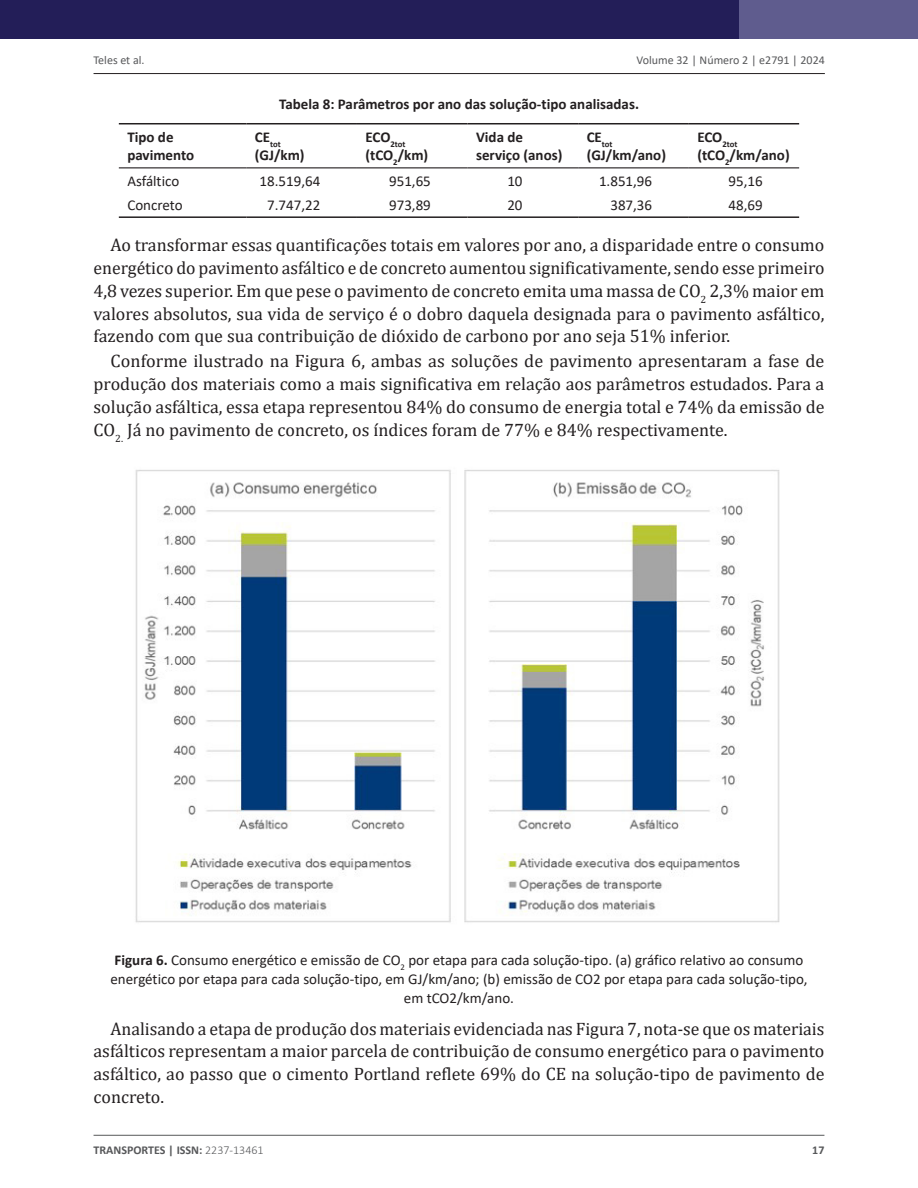
<style>
.page{position:relative;width:918px;height:1188px;background:#fff}
.page>*{position:absolute;margin:0;border:0;box-sizing:border-box;transform-origin:0 0}
.Paragraph{font:18px/22.8px "Cambria";color:#231f20;text-align:justify}
.FigureCaption{font:15px/19.2px "Calibri";color:#231f20;text-align:center}
.TableHead{font:700 15px/18px "Calibri";color:#231f20}
.TableBody{font:15px "Calibri";color:#231f20}
.TableTitle{font:700 15px "Calibri";color:#231f20}
.t1{font:12px "Calibri";color:#57585a}
.t2{font:700 12px "Calibri";color:#57585a}
.TableHead-2{font:700 8.7px "Calibri";color:#231f20}
.s1{font-weight:700}
.s2{font-weight:300}
</style>
<div class="page">
<div style="left:0;top:0;width:829px;height:38px;background:#231e58"></div>
<div style="left:740px;top:0;width:178px;height:38px;background:#5f5c8e"></div>
<hr style="left:94px;top:1135px;width:730px;height:1px;background:#57585a">
<hr style="left:94px;top:73px;width:731px;height:1px;background:#231f20">
<hr style="left:119px;top:123px;width:127px;height:1px;background:#231f20">
<hr style="left:119px;top:167px;width:127px;height:1px;background:#231f20">
<hr style="left:246px;top:123px;width:111px;height:1px;background:#231f20">
<hr style="left:246px;top:167px;width:111px;height:1px;background:#231f20">
<hr style="left:357px;top:123px;width:111px;height:1px;background:#231f20">
<hr style="left:357px;top:167px;width:111px;height:1px;background:#231f20">
<hr style="left:468px;top:123px;width:110px;height:1px;background:#231f20">
<hr style="left:468px;top:167px;width:110px;height:1px;background:#231f20">
<hr style="left:578px;top:123px;width:111px;height:1px;background:#231f20">
<hr style="left:578px;top:167px;width:111px;height:1px;background:#231f20">
<hr style="left:689px;top:123px;width:110px;height:1px;background:#231f20">
<hr style="left:689px;top:167px;width:110px;height:1px;background:#231f20">
<hr style="left:119px;top:216px;width:127px;height:2px;background:#231f20">
<hr style="left:246px;top:216px;width:111px;height:2px;background:#231f20">
<hr style="left:357px;top:216px;width:111px;height:2px;background:#231f20">
<hr style="left:468px;top:216px;width:110px;height:2px;background:#231f20">
<hr style="left:578px;top:216px;width:111px;height:2px;background:#231f20">
<hr style="left:689px;top:216px;width:110px;height:2px;background:#231f20">
<img style="left:135px;top:470px;width:645px;height:453px">
<p class="t1" style="left:94px;top:52px;width:53px">Teles et al.</p>
<p class="t1" style="left:637px;top:52px;width:190px">Volume 32 | Número 2 | e2791 | 2024</p>
<p class="TableTitle" style="left:279px;top:93px;width:361px">Tabela 8: Parâmetros por ano das solução-tipo analisadas.</p>
<p class="TableHead" style="left:127px;top:128px;width:68px">Tipo de pavimento</p>
<p class="TableHead-2" style="left:255px;top:138px;width:27px"><sup>CE</sup>tot</p>
<p class="TableHead" style="left:476px;top:128px;width:88px">Vida de serviço (anos)</p>
<p class="TableHead-2" style="left:587px;top:138px;width:27px"><sup>CE</sup>tot</p>
<p class="TableHead-2" style="left:365px;top:138px;width:42px"><sup>ECO</sup>2tot</p>
<p class="TableHead" style="left:365px;top:146px;width:64px">(tCO<sub>2</sub>/km)</p>
<p class="TableHead-2" style="left:697px;top:138px;width:42px"><sup>ECO</sup>2tot</p>
<p class="TableHead" style="left:697px;top:146px;width:94px">(tCO<sub>2</sub>/km/ano)</p>
<p class="TableHead" style="left:255px;top:146px;width:51px">(GJ/km)</p>
<p class="TableHead" style="left:587px;top:146px;width:81px">(GJ/km/ano)</p>
<p class="TableBody" style="left:127px;top:171px;width:53px">Asfáltico</p>
<p class="TableBody" style="left:260px;top:171px;width:62px">18.519,64</p>
<p class="TableBody" style="left:389px;top:171px;width:43px">951,65</p>
<p class="TableBody" style="left:507px;top:171px;width:17px">10</p>
<p class="TableBody" style="left:599px;top:171px;width:55px">1.851,96</p>
<p class="TableBody" style="left:729px;top:171px;width:36px">95,16</p>
<p class="TableBody" style="left:127px;top:195px;width:57px">Concreto</p>
<p class="TableBody" style="left:267px;top:195px;width:55px">7.747,22</p>
<p class="TableBody" style="left:389px;top:195px;width:43px">973,89</p>
<p class="TableBody" style="left:507px;top:195px;width:17px">20</p>
<p class="TableBody" style="left:610px;top:195px;width:43px">387,36</p>
<p class="TableBody" style="left:729px;top:195px;width:36px">48,69</p>
<p class="Paragraph" style="left:94px;top:234px;width:733px;text-indent:17px">Ao transformar essas quantificações totais em valores por ano, a disparidade entre o consumo energético do pavimento asfáltico e de concreto aumentou significativamente, sendo esse primeiro 4,8 vezes superior. Em que pese o pavimento de concreto emita uma massa de CO<sub>2</sub> 2,3% maior em valores absolutos, sua vida de serviço é o dobro daquela designada para o pavimento asfáltico, fazendo com que sua contribuição de dióxido de carbono por ano seja 51% inferior.</p>
<p class="Paragraph" style="left:94px;top:350px;width:732px;text-indent:17px">Conforme ilustrado na Figura 6, ambas as soluções de pavimento apresentaram a fase de produção dos materiais como a mais significativa em relação aos parâmetros estudados. Para a solução asfáltica, essa etapa representou 84% do consumo de energia total e 74% da emissão de CO<sub>2.</sub> Já no pavimento de concreto, os índices foram de 77% e 84% respectivamente.</p>
<p class="FigureCaption" style="left:111px;top:950px;width:698px"><span class="s1">Figura 6.</span> Consumo energético e emissão de CO<sub>2</sub> por etapa para cada solução-tipo. (a) gráfico relativo ao consumo energético por etapa para cada solução-tipo, em GJ/km/ano; (b) emissão de CO2 por etapa para cada solução-tipo, em tCO2/km/ano.</p>
<p class="Paragraph" style="left:94px;top:1017px;width:732px;text-indent:17px">Analisando a etapa de produção dos materiais evidenciada nas Figura 7, nota-se que os materiais asfálticos representam a maior parcela de contribuição de consumo energético para o pavimento asfáltico, ao passo que o cimento Portland reflete 69% do CE na solução-tipo de pavimento de concreto.</p>
<p class="t2" style="left:94px;top:1142px;width:172px">TRANSPORTES | ISSN: <span class="s2">2237-13461</span></p>
<p class="t2" style="left:812px;top:1142px;width:14px">17</p>
</div>
